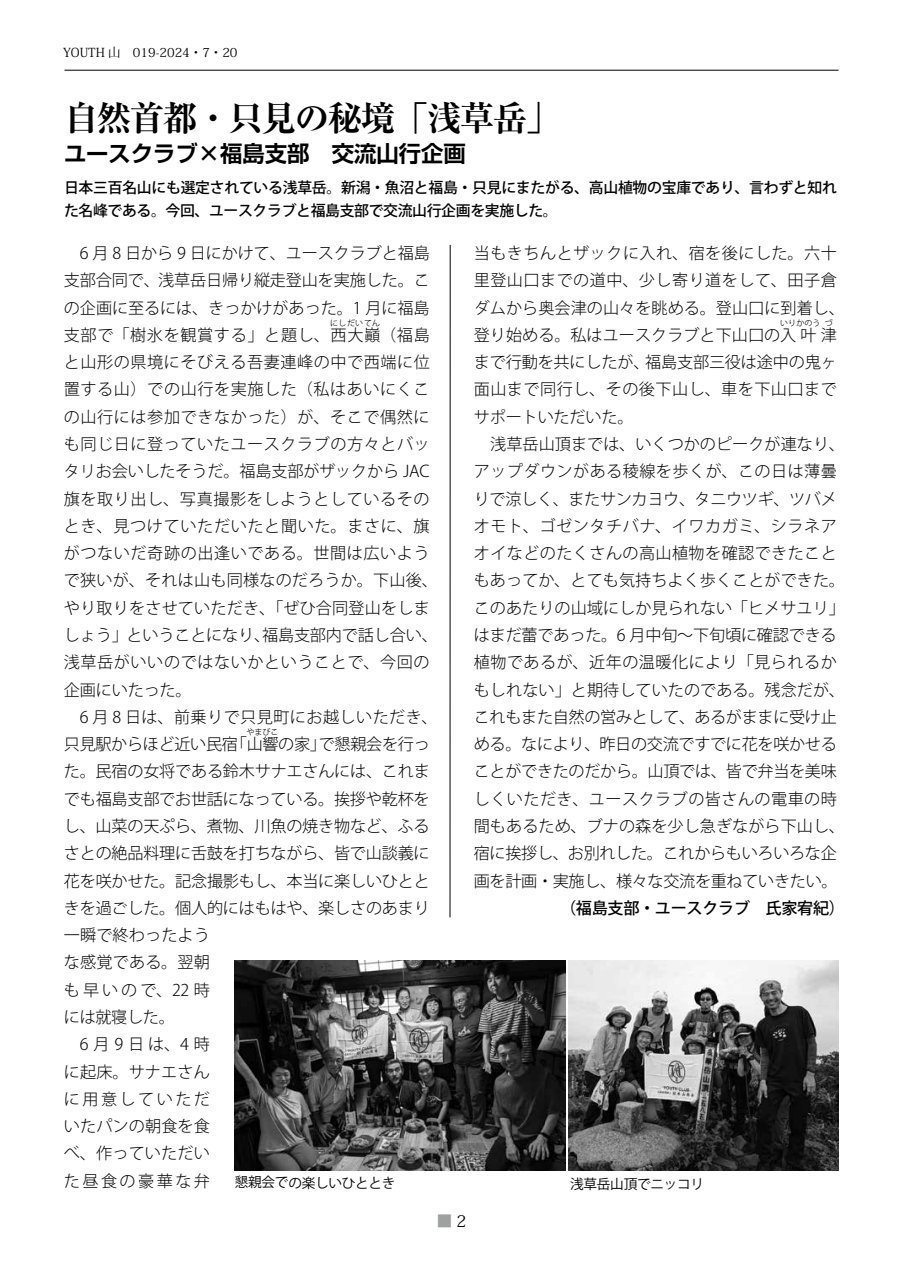
<style>
.page{position:relative;width:903px;height:1275px;background:#fff}
.page>*{position:absolute;margin:0;border:0;box-sizing:border-box;transform-origin:0 0}
.t1{font:700 expanded 34.65px "Ryumin Pro";letter-spacing:-.05em;color:#000}
.t2{font:700 22.4px "Shin Go Pr 6 N De";color:#000}
.t3{font:300 16.1px/27.3px "Koz Go Pro";letter-spacing:.005em;color:#000}
.t4{font:300 16.1px/27.3px "Koz Go Pro";letter-spacing:.035em;color:#000}
.t5{font:300 16.1px/27.3px "Koz Go Pro";letter-spacing:-.015em;color:#000}
.t6{font:500 16.1px "Koz Go Pro";letter-spacing:-.02em;color:#000}
.t7{font:16.1px "Koz Min Pr 6 N";color:#9fa0a0}
.t8{font:500 14.88px/22.4px "Koz Go Std";letter-spacing:-.02em;color:#000}
.t9{font:13.65px "Koz Go Std";letter-spacing:-.025em;color:#000}
.t10{font:12.42px "Koz Min Pr 6 N";color:#000}
.t11{font:300 8.05px "Koz Go Pro";color:#000}
.s1{color:#000}
</style>
<div class="page">
<hr style="left:64px;top:70px;width:774px;height:1px;background:#000">
<img style="left:235px;top:960px;width:330px;height:210px">
<img style="left:568px;top:960px;width:270px;height:210px">
<hr style="left:450px;top:245px;width:1px;height:672px;background:#000">
<p class="t10" style="left:63px;top:46px;width:176px">YOUTH 山　019-2024・7・20</p>
<h1 class="t1" style="left:64px;top:91px;width:498px">自然首都・只見の秘境「浅草岳」</h1>
<h2 class="t2" style="left:64px;top:135px;width:403px">ユースクラブ×福島支部　交流山行企画</h2>
<p class="t8" style="left:64px;top:178px;width:774px">日本三百名山にも選定されている浅草岳。新潟・魚沼と福島・只見にまたがる、高山植物の宝庫であり、言わずと知れた名峰である。今回、ユースクラブと福島支部で交流山行企画を実施した。</p>
<p class="t3" style="left:64px;top:240px;width:367px;text-align:justify">　6 月 8 日から 9 日にかけて、ユースクラブと福島支部合同で、浅草岳日帰り縦走登山を実施した。この企画に至るには、きっかけがあった。1 月に福島支部で「樹氷を観賞する」と題し、西大巓（福島</p>
<p class="t3" style="left:474px;top:240px;width:373px">当もきちんとザックに入れ、宿を後にした。六十里登山口までの道中、少し寄り道をして、田子倉ダムから奥会津の山々を眺める。登山口に到着し、登り始める。私はユースクラブと下山口の入叶津</p>
<p class="t11" style="left:330px;top:318px;width:51px">にしだいてん</p>
<p class="t4" style="left:64px;top:349px;width:375px">と山形の県境にそびえる吾妻連峰の中で西端に位置する山）での山行を実施した（私はあいにくこの山行には参加できなかった）が、そこで偶然にも同じ日に登っていたユースクラブの方々とバッタリお会いしたそうだ。福島支部がザックから JAC旗を取り出し、写真撮影をしようとしているそのとき、見つけていただいたと聞いた。まさに、旗がつないだ奇跡の出逢いである。世間は広いようで狭いが、それは山も同様なのだろうか。下山後、やり取りをさせていただき、「ぜひ合同登山をしましょう」ということになり、福島支部内で話し合い、浅草岳がいいのではないかということで、今回の企画にいたった。<br>　6 月 8 日は、前乗りで只見町にお越しいただき、只見駅からほど近い民宿「山響の家」で懇親会を行っ</p>
<p class="t11" style="left:780px;top:318px;width:42px">いりかのう</p>
<p class="t11" style="left:825px;top:318px;width:10px">づ</p>
<p class="t3" style="left:474px;top:349px;width:373px">まで行動を共にしたが、福島支部三役は途中の鬼ヶ面山まで同行し、その後下山し、車を下山口までサポートいただいた。<br>　浅草岳山頂までは、いくつかのピークが連なり、アップダウンがある稜線を歩くが、この日は薄曇りで涼しく、またサンカヨウ、タニウツギ、ツバメオモト、ゴゼンタチバナ、イワカガミ、シラネアオイなどのたくさんの高山植物を確認できたこともあってか、とても気持ちよく歩くことができた。このあたりの山域にしか見られない「ヒメサユリ」はまだ蕾であった。6 月中旬～下旬頃に確認できる植物であるが、近年の温暖化により「見られるかもしれない」と期待していたのである。残念だが、これもまた自然の営みとして、あるがままに受け止める。なにより、昨日の交流ですでに花を咲かせることができたのだから。山頂では、皆で弁当を美味しくいただき、ユースクラブの皆さんの電車の時間もあるため、ブナの森を少し急ぎながら下山し、宿に挨拶し、お別れした。これからもいろいろな企画を計画・実施し、様々な交流を重ねていきたい。</p>
<p class="t6" style="left:560px;top:898px;width:286px">（福島支部・ユースクラブ　氏家宥紀）</p>
<p class="t11" style="left:246px;top:727px;width:34px">やまびこ</p>
<p class="t5" style="left:64px;top:758px;width:367px">た。民宿の女将である鈴木サナエさんには、これまでも福島支部でお世話になっている。挨拶や乾杯をし、山菜の天ぷら、煮物、川魚の焼き物など、ふるさとの絶品料理に舌鼓を打ちながら、皆で山談義に花を咲かせた。記念撮影もし、本当に楽しいひとときを過ごした。個人的にはもはや、楽しさのあまり一瞬で終わったよう<br>な感覚である。翌朝<br>も早いので、22時<br>には就寝した。<br>　6月9日は、4時<br>に起床。サナエさん<br>に用意していただ<br>いたパンの朝食を食<br>べ、作っていただい<br>た昼食の豪華な弁</p>
<p class="t9" style="left:235px;top:1174px;width:162px">懇親会での楽しいひととき</p>
<p class="t9" style="left:570px;top:1176px;width:136px">浅草岳山頂でニッコリ</p>
<p class="t7" style="left:436px;top:1212px;width:32px">■ <span class="s1">2</span></p>
</div>
